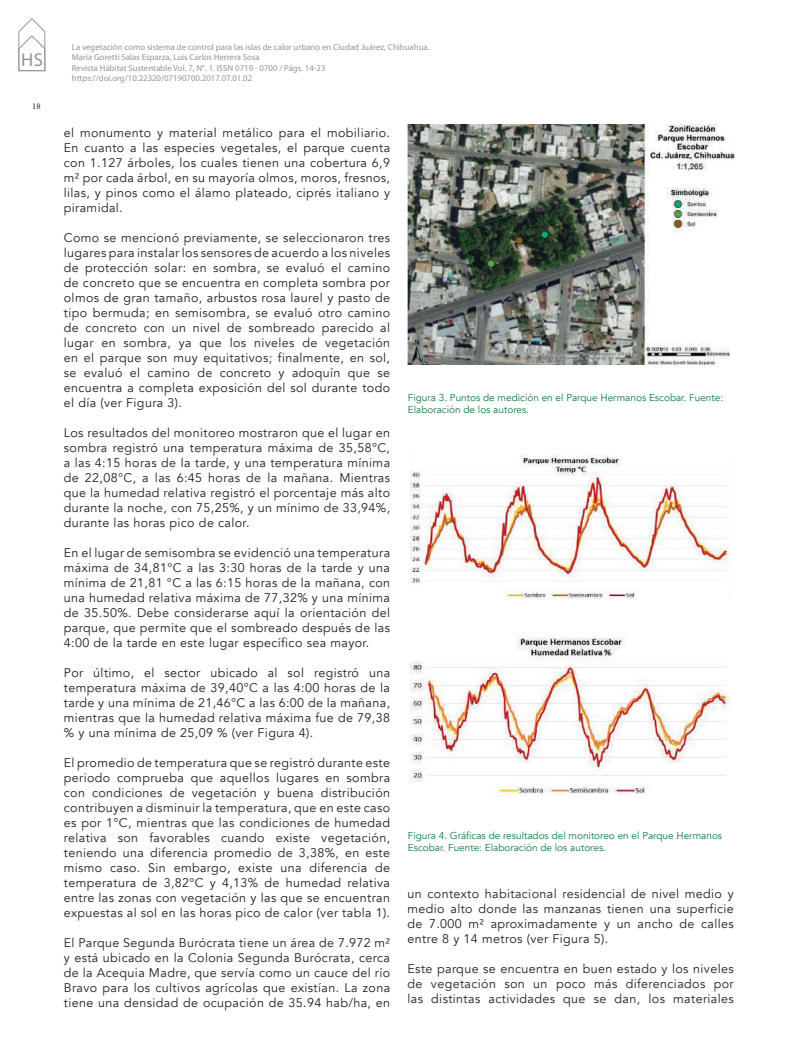
<style>
.page{position:relative;width:798px;height:1063px;background:#fff}
.page>*{position:absolute;margin:0;border:0;box-sizing:border-box;transform-origin:0 0}
.t1{font:18.75px "Myriad Pro";color:#939598}
.t2{font:12.5px/15px "Avenir";letter-spacing:.03em;color:#231f20;text-align:justify}
.t3{font:10px/12px "Avenir";color:#0c7d3e}
.t4{font:8.75px/10.5px "Myriad Pro";color:#939598}
.t5{font:8.75px "Minion Pro";color:#231f20}
</style>
<div class="page">
<svg style="left:19px;top:18px;width:26px;height:53px"></svg>
<img style="left:407px;top:124px;width:326px;height:241px">
<img style="left:410px;top:455px;width:319px;height:145px">
<img style="left:410px;top:637px;width:320px;height:160px">
<h1 class="t1" style="left:21px;top:48px;width:24px">HS</h1>
<p class="t5" style="left:32px;top:101px;width:10px">18</p>
<p class="t4" style="left:72px;top:41px;width:359px">La vegetación como sistema de control para las islas de calor urbano en Ciudad Juárez, Chihuahua.<br>Maria Goretti Salas Esparza, Luis Carlos Herrera Sosa<br>Revista Hábitat Sustentable Vol. 7, N°. 1. ISSN 0719 - 0700 / Págs. 14-23 https://doi.org/10.22320/07190700.2017.07.01.02</p>
<p class="t2" style="left:64px;top:125px;width:328px">el monumento y material metálico para el mobiliario.<br>En cuanto a las especies vegetales, el parque cuenta con 1.127 árboles, los cuales tienen una cobertura 6,9 m² por cada árbol, en su mayoría olmos, moros, fresnos, lilas, y pinos como el álamo plateado, ciprés italiano y piramidal.</p>
<p class="t2" style="left:64px;top:230px;width:328px">Como se mencionó previamente, se seleccionaron tres lugares para instalar los sensores de acuerdo a los niveles de protección solar: en sombra, se evaluó el camino de concreto que se encuentra en completa sombra por olmos de gran tamaño, arbustos rosa laurel y pasto de tipo bermuda; en semisombra, se evaluó otro camino de concreto con un nivel de sombreado parecido al lugar en sombra, ya que los niveles de vegetación en el parque son muy equitativos; finalmente, en sol, se evaluó el camino de concreto y adoquín que se encuentra a completa exposición del sol durante todo el día (ver Figura 3).</p>
<p class="t2" style="left:64px;top:425px;width:328px">Los resultados del monitoreo mostraron que el lugar en sombra registró una temperatura máxima de 35,58°C, a las 4:15 horas de la tarde, y una temperatura mínima de 22,08°C, a las 6:45 horas de la mañana. Mientras que la humedad relativa registró el porcentaje más alto durante la noche, con 75,25%, y un mínimo de 33,94%, durante las horas pico de calor.</p>
<p class="t2" style="left:64px;top:545px;width:328px">En el lugar de semisombra se evidenció una temperatura máxima de 34,81°C a las 3:30 horas de la tarde y una mínima de 21,81 °C a las 6:15 horas de la mañana, con una humedad relativa máxima de 77,32% y una mínima de 35.50%. Debe considerarse aquí la orientación del parque, que permite que el sombreado después de las 4:00 de la tarde en este lugar específico sea mayor.</p>
<p class="t2" style="left:64px;top:665px;width:328px">Por último, el sector ubicado al sol registró una temperatura máxima de 39,40°C a las 4:00 horas de la tarde y una mínima de 21,46°C a las 6:00 de la mañana, mientras que la humedad relativa máxima fue de 79,38 % y una mínima de 25,09 % (ver Figura 4).</p>
<p class="t2" style="left:64px;top:755px;width:328px">El promedio de temperatura que se registró durante este periodo comprueba que aquellos lugares en sombra con condiciones de vegetación y buena distribución contribuyen a disminuir la temperatura, que en este caso es por 1°C, mientras que las condiciones de humedad relativa son favorables cuando existe vegetación, teniendo una diferencia promedio de 3,38%, en este mismo caso. Sin embargo, existe una diferencia de temperatura de 3,82°C y 4,13% de humedad relativa entre las zonas con vegetación y las que se encuentran expuestas al sol en las horas pico de calor (ver tabla 1).</p>
<p class="t2" style="left:64px;top:935px;width:328px">El Parque Segunda Burócrata tiene un área de 7.972 m² y está ubicado en la Colonia Segunda Burócrata, cerca de la Acequia Madre, que servía como un cauce del río Bravo para los cultivos agrícolas que existían. La zona tiene una densidad de ocupación de 35.94 hab/ha, en</p>
<p class="t3" style="left:407px;top:392px;width:317px">Figura 3. Puntos de medición en el Parque Hermanos Escobar. Fuente:<br>Elaboración de los autores.</p>
<p class="t3" style="left:407px;top:829px;width:316px">Figura 4. Gráficas de resultados del monitoreo en el Parque Hermanos<br>Escobar. Fuente: Elaboración de los autores.</p>
<p class="t2" style="left:407px;top:887px;width:327px">un contexto habitacional residencial de nivel medio y medio alto donde las manzanas tienen una superficie de 7.000 m² aproximadamente y un ancho de calles entre 8 y 14 metros (ver Figura 5).</p>
<p class="t2" style="left:407px;top:962px;width:328px">Este parque se encuentra en buen estado y los niveles de vegetación son un poco más diferenciados por las distintas actividades que se dan, los materiales</p>
</div>
